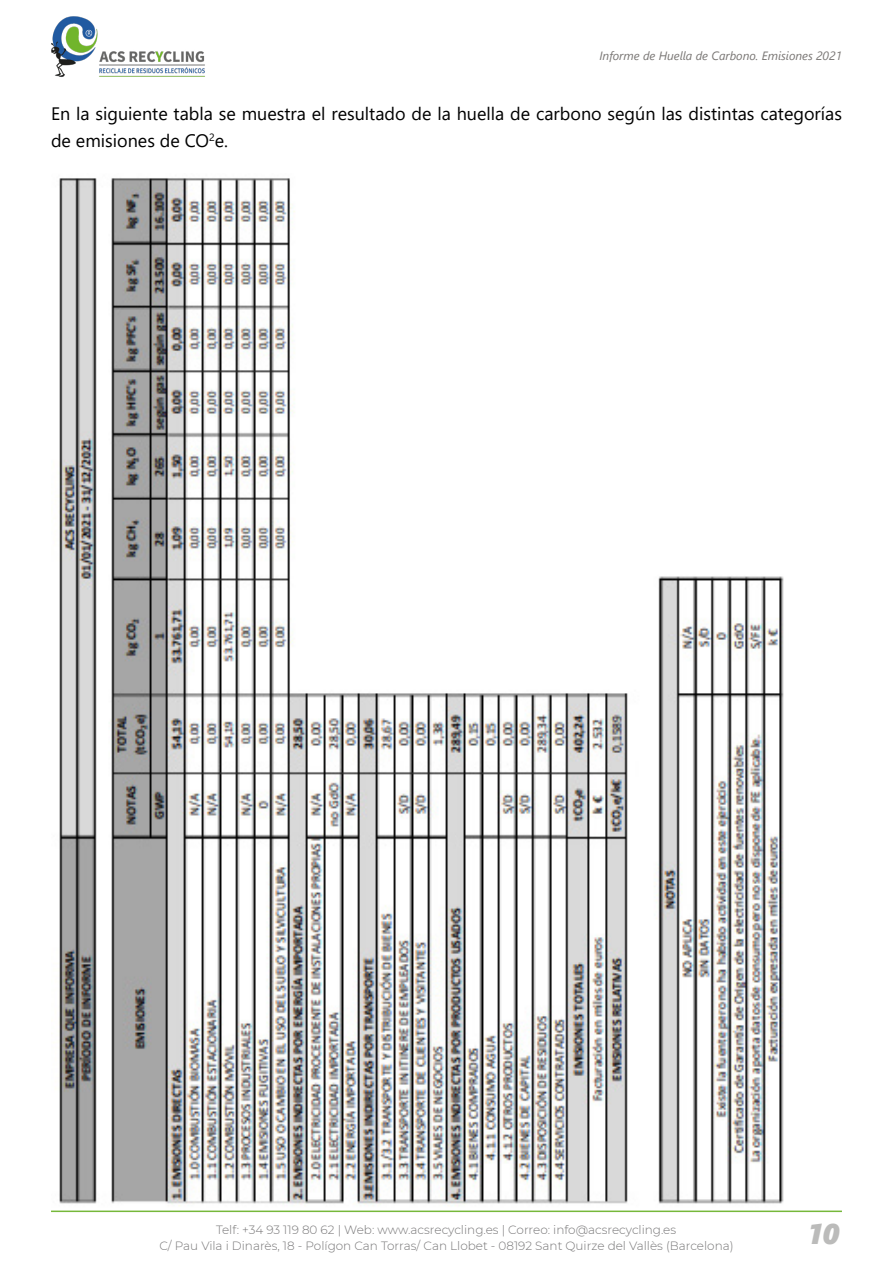
<style>
.page{position:relative;width:893px;height:1263px;background:#fff}
.page>*{position:absolute;margin:0;border:0;box-sizing:border-box;transform-origin:0 0}
.t1{font:italic 28.5px "Segoe UI Black";color:#bbbbba}
.t2{font:18px/27px "Segoe UI";color:#000}
.t3{font:300 12px/15.9px "Montserrat";color:#767576;text-align:center}
.t4{font:italic 12px "Segoe UI";color:#797674}
</style>
<div class="page">
<img style="left:59px;top:178px;width:725px;height:1028px">
<img style="left:51px;top:16px;width:154px;height:61px">
<hr style="left:51px;top:1210px;width:791px;height:2px;background:#76b83a">
<p class="t4" style="left:599px;top:44px;width:244px">Informe de Huella de Carbono. Emisiones 2021</p>
<h2 class="t2" style="left:51px;top:98px;width:792px">En la siguiente tabla se muestra el resultado de la huella de carbono según las distintas categorías de emisiones de CO<sup>2</sup>e.</h2>
<p class="t3" style="left:159px;top:1222px;width:576px">Telf: +34 93 119 80 62 | Web: www.acsrecycling.es | Correo: info@acsrecycling.es<br>C/ Pau Vila i Dinarès, 18 - Polígon Can Torras/ Can Llobet - 08192 Sant Quirze del Vallès (Barcelona)</p>
<h1 class="t1" style="left:809px;top:1212px;width:33px">10</h1>
</div>
